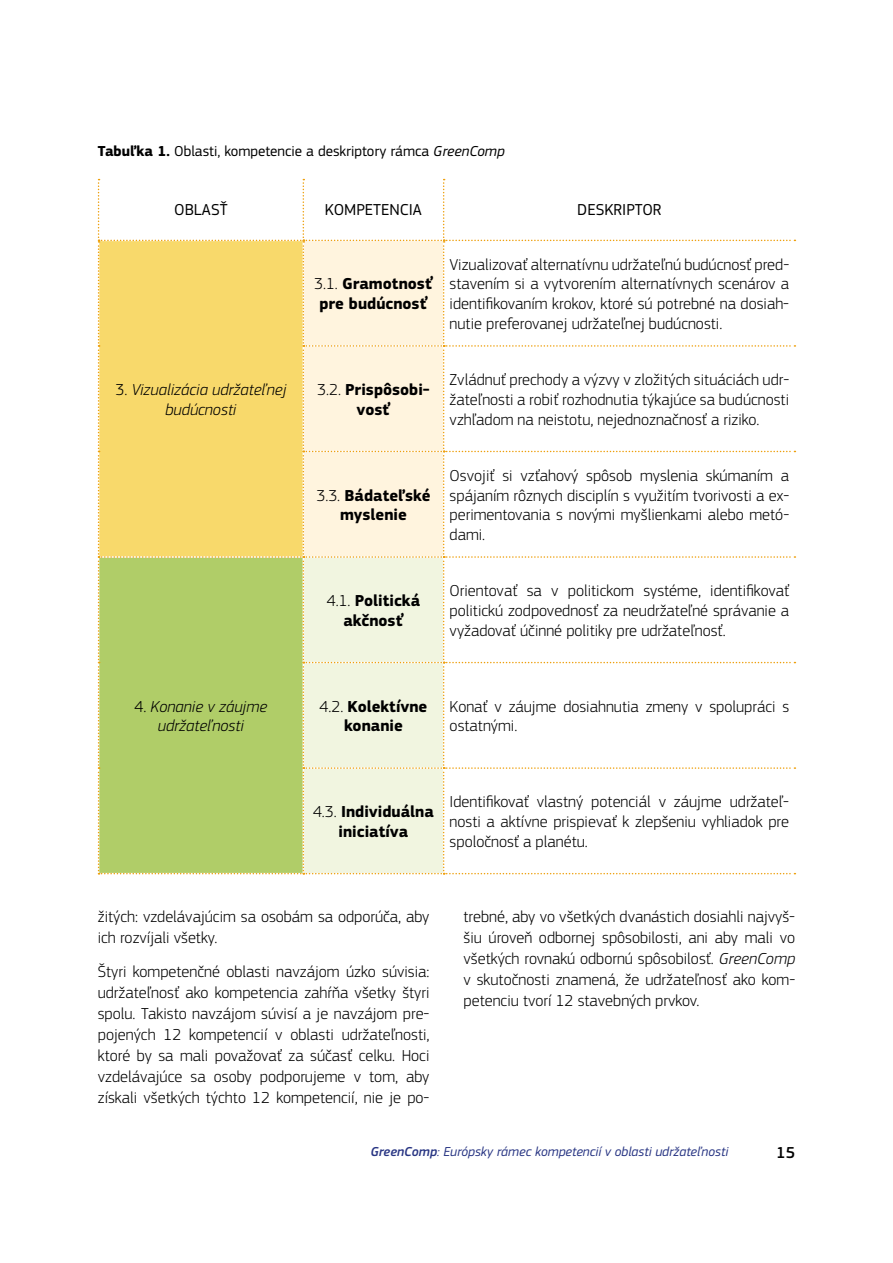
<style>
.page{position:relative;width:893px;height:1263px;background:#fff}
.page>*{position:absolute;margin:0;border:0;box-sizing:border-box;transform-origin:0 0}
.t1{font:300 16.5px/19.8px "EC Square Sans Pro";color:#000;text-align:justify}
.t2{font:700 16.5px/19.8px "EC Square Sans Pro";color:#000;text-align:center}
.t3{font:italic 300 16.5px/19.8px "EC Square Sans Pro";color:#000;text-align:center}
.t4{font:16.5px "EC Square Sans Pro";color:#000}
.t5{font:500 16.5px "EC Square Sans Pro";color:#000}
.t6{font:15px "EC Square Sans Pro";color:#000}
.t7{font:italic 13.5px "EC Square Sans Pro";color:#283583}
.s1{font-weight:700}
.s2{font-style:italic}
.s3{font-style:normal}
.s4{font-weight:300}
.s5{font-weight:500}
</style>
<div class="page">
<svg style="left:98px;top:178px;width:697px;height:696px"></svg>
<p class="t6" style="left:98px;top:142px;width:408px"><span class="s1">Tabuľka 1.</span> Oblasti, kompetencie a deskriptory rámca <span class="s2">GreenComp</span></p>
<p class="t4" style="left:174px;top:200px;width:55px">OBLASŤ</p>
<p class="t4" style="left:325px;top:200px;width:99px">KOMPETENCIA</p>
<p class="t4" style="left:577px;top:200px;width:86px">DESKRIPTOR</p>
<p class="t3" style="left:115px;top:380px;width:172px"><span class="s3">3.</span> Vizualizácia udržateľnej budúcnosti</p>
<p class="t3" style="left:135px;top:696px;width:134px"><span class="s3">4.</span> Konanie v záujme udržateľnosti</p>
<p class="t2" style="left:314px;top:275px;width:120px"><span class="s4">3.1.</span> Gramotnosť pre budúcnosť</p>
<p class="t1" style="left:450px;top:254px;width:341px">Vizualizovať alternatívnu udržateľnú budúcnosť pred&shy;stavením si a vytvorením alternatívnych scenárov a identifikovaním krokov, ktoré sú potrebné na dosiah&shy;nutie preferovanej udržateľnej budúcnosti.</p>
<p class="t2" style="left:317px;top:380px;width:114px"><span class="s4">3.2.</span> Prispôsobi&shy;vosť</p>
<p class="t1" style="left:450px;top:370px;width:341px">Zvládnuť prechody a výzvy v zložitých situáciách udr&shy;žateľnosti a robiť rozhodnutia týkajúce sa budúcnosti vzhľadom na neistotu, nejednoznačnosť a riziko.</p>
<p class="t2" style="left:316px;top:486px;width:116px"><span class="s4">3.3.</span> Bádateľské myslenie</p>
<p class="t1" style="left:450px;top:465px;width:341px">Osvojiť si vzťahový spôsob myslenia skúmaním a spájaním rôznych disciplín s využitím tvorivosti a ex&shy;perimentovania s novými myšlienkami alebo metó&shy;dami.</p>
<p class="t2" style="left:327px;top:591px;width:95px"><span class="s4">4.1.</span> Politická akčnosť</p>
<p class="t1" style="left:450px;top:581px;width:341px">Orientovať sa v politickom systéme, identifikovať politickú zodpovednosť za neudržateľné správanie a vyžadovať účinné politiky pre udržateľnosť.</p>
<p class="t2" style="left:319px;top:697px;width:109px"><span class="s4">4.2.</span> Kolektívne konanie</p>
<p class="t1" style="left:450px;top:696px;width:341px">Konať v záujme dosiahnutia zmeny v spolupráci s ostatnými.</p>
<p class="t2" style="left:313px;top:802px;width:122px"><span class="s4">4.3.</span> Individuálna iniciatíva</p>
<p class="t1" style="left:450px;top:792px;width:341px">Identifikovať vlastný potenciál v záujme udržateľ&shy;nosti a aktívne prispievať k zlepšeniu vyhliadok pre spoločnosť a planétu.</p>
<p class="t1" style="left:98px;top:906px;width:333px;line-height:21px">žitých: vzdelávajúcim sa osobám sa odporúča, aby ich rozvíjali všetky.</p>
<p class="t1" style="left:98px;top:961px;width:333px;line-height:21px">Štyri kompetenčné oblasti navzájom úzko súvisia: udržateľnosť ako kompetencia zahŕňa všetky štyri spolu. Takisto navzájom súvisí a je navzájom pre&shy;pojených 12 kompetencií v oblasti udržateľnosti, ktoré by sa mali považovať za súčasť celku. Hoci vzdelávajúce sa osoby podporujeme v tom, aby získali všetkých týchto 12 kompetencií, nie je po-</p>
<p class="t1" style="left:463px;top:906px;width:333px;line-height:21px">trebné, aby vo všetkých dvanástich dosiahli najvyš&shy;šiu úroveň odbornej spôsobilosti, ani aby mali vo všetkých rovnakú odbornú spôsobilosť. <span class="s2">GreenComp </span>v skutočnosti znamená, že udržateľnosť ako kom&shy;petenciu tvorí 12 stavebných prvkov.</p>
<p class="t7" style="left:370px;top:1144px;width:359px"><span class="s5">GreenComp</span>: Európsky rámec kompetencií v oblasti udržateľnosti</p>
<p class="t5" style="left:776px;top:1143px;width:20px">15</p>
</div>
